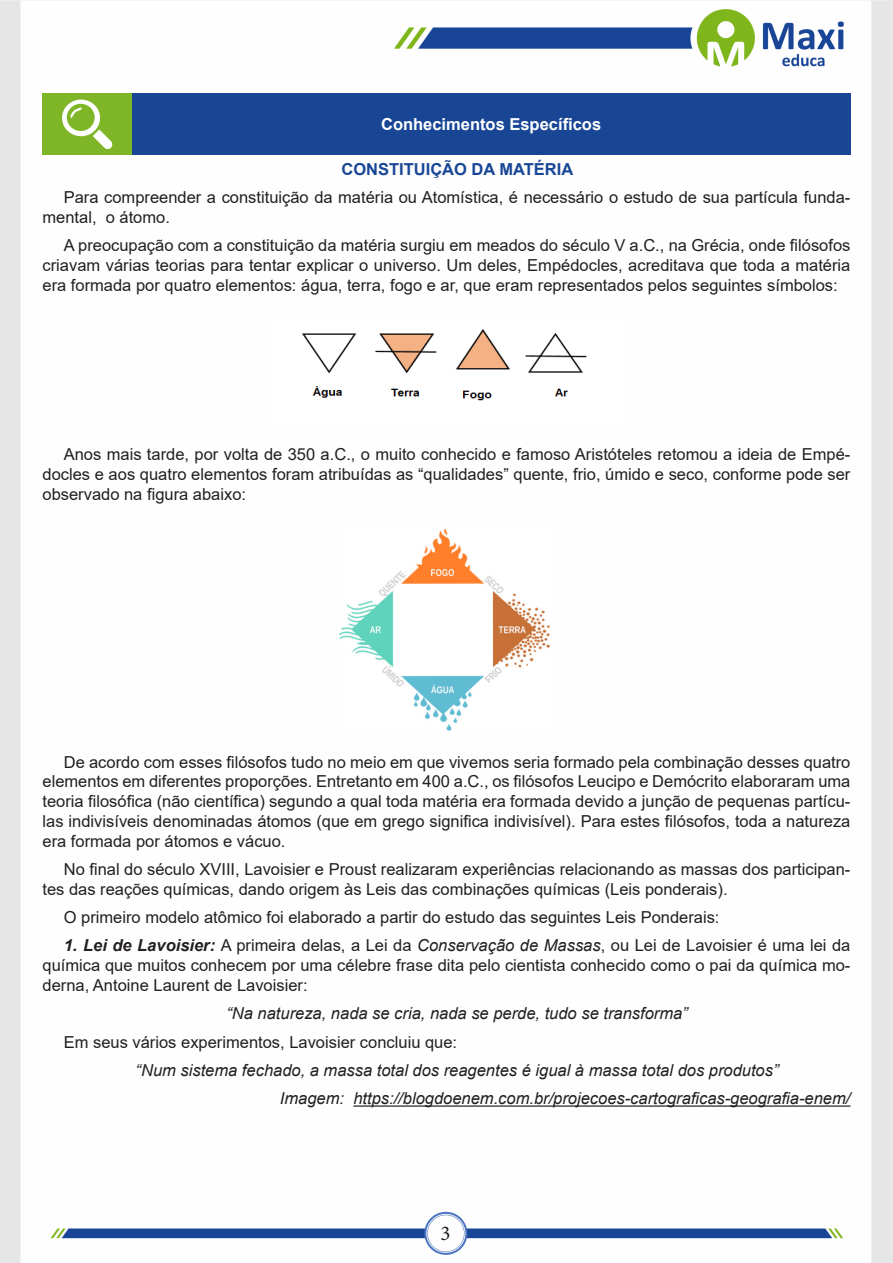
<style>
.page{position:relative;width:893px;height:1263px;background:#fff}
.page>*{position:absolute;margin:0;border:0;box-sizing:border-box;transform-origin:0 0}
.t1{font:21px "Minion Pro";color:#231f20}
.t2{font:16.5px/19.8px "Arial";color:#231f20;text-align:justify}
.FONT_REF{font:italic 16.5px "Arial";color:#231f20}
.Titulo_de_Caixa{font:700 16.5px "Arial";color:#fff}
.t3{font:700 16.5px "Arial";color:#184696}
.s1{font-weight:700;font-style:italic}
.s2{font-style:italic}
</style>
<div class="page">
<img style="left:0;top:0;width:893px;height:1263px">
<hr style="left:353px;top:1105px;width:497px;height:2px;background:#231f20">
<div style="left:43px;top:94px;width:89px;height:61px;background:#7fb628"></div>
<div style="left:132px;top:94px;width:718px;height:61px;background:#184695"></div>
<svg style="left:62px;top:100px;width:51px;height:49px"></svg>
<img style="left:269px;top:320px;width:355px;height:104px">
<img style="left:339px;top:529px;width:215px;height:202px">
<p class="Titulo_de_Caixa" style="left:381px;top:113px;width:222px">Conhecimentos Específicos</p>
<p class="t3" style="left:341px;top:157px;width:233px">CONSTITUIÇÃO DA MATÉRIA</p>
<p class="t2" style="left:43px;top:187px;width:809px;text-indent:21px">Para compreender a constituição da matéria ou Atomística, é necessário o estudo de sua partícula funda&shy;mental, o átomo.</p>
<p class="t2" style="left:43px;top:235px;width:809px;text-indent:21px">A preocupação com a constituição da matéria surgiu em meados do século V a.C., na Grécia, onde filósofos criavam várias teorias para tentar explicar o universo. Um deles, Empédocles, acreditava que toda a matéria era formada por quatro elementos: água, terra, fogo e ar, que eram representados pelos seguintes símbolos:</p>
<p class="t2" style="left:43px;top:445px;width:809px;text-indent:21px">Anos mais tarde, por volta de 350 a.C., o muito conhecido e famoso Aristóteles retomou a ideia de Empé&shy;docles e aos quatro elementos foram atribuídas as “qualidades” quente, frio, úmido e seco, conforme pode ser observado na figura abaixo:</p>
<p class="t2" style="left:43px;top:752px;width:809px;text-indent:21px">De acordo com esses filósofos tudo no meio em que vivemos seria formado pela combinação desses quatro elementos em diferentes proporções. Entretanto em 400 a.C., os filósofos Leucipo e Demócrito elaboraram uma teoria filosófica (não científica) segundo a qual toda matéria era formada devido a junção de pequenas partícu&shy;las indivisíveis denominadas átomos (que em grego significa indivisível). Para estes filósofos, toda a natureza era formada por átomos e vácuo.</p>
<p class="t2" style="left:43px;top:859px;width:809px;text-indent:21px">No final do século XVIII, Lavoisier e Proust realizaram experiências relacionando as massas dos participan&shy;tes das reações químicas, dando origem às Leis das combinações químicas (Leis ponderais).</p>
<p class="t2" style="left:64px;top:907px;width:657px">O primeiro modelo atômico foi elaborado a partir do estudo das seguintes Leis Ponderais:</p>
<p class="t2" style="left:43px;top:936px;width:809px;text-indent:21px"><span class="s1">1. Lei de Lavoisier:</span> A primeira delas, a Lei da <span class="s2">Conservação de Massas</span>, ou Lei de Lavoisier é uma lei da química que muitos conhecem por uma célebre frase dita pelo cientista conhecido como o pai da química mo&shy;derna, Antoine Laurent de Lavoisier:</p>
<p class="FONT_REF" style="left:226px;top:1003px;width:463px">“Na natureza, nada se cria, nada se perde, tudo se transforma”</p>
<p class="t2" style="left:64px;top:1032px;width:395px">Em seus vários experimentos, Lavoisier concluiu que:</p>
<p class="FONT_REF" style="left:136px;top:1059px;width:644px">“Num sistema fechado, a massa total dos reagentes é igual à massa total dos produtos”</p>
<p class="FONT_REF" style="left:280px;top:1088px;width:572px">Imagem: https://blogdoenem.com.br/projecoes-cartograficas-geografia-enem/</p>
<p class="t1" style="left:440px;top:1219px;width:12px">3</p>
</div>
